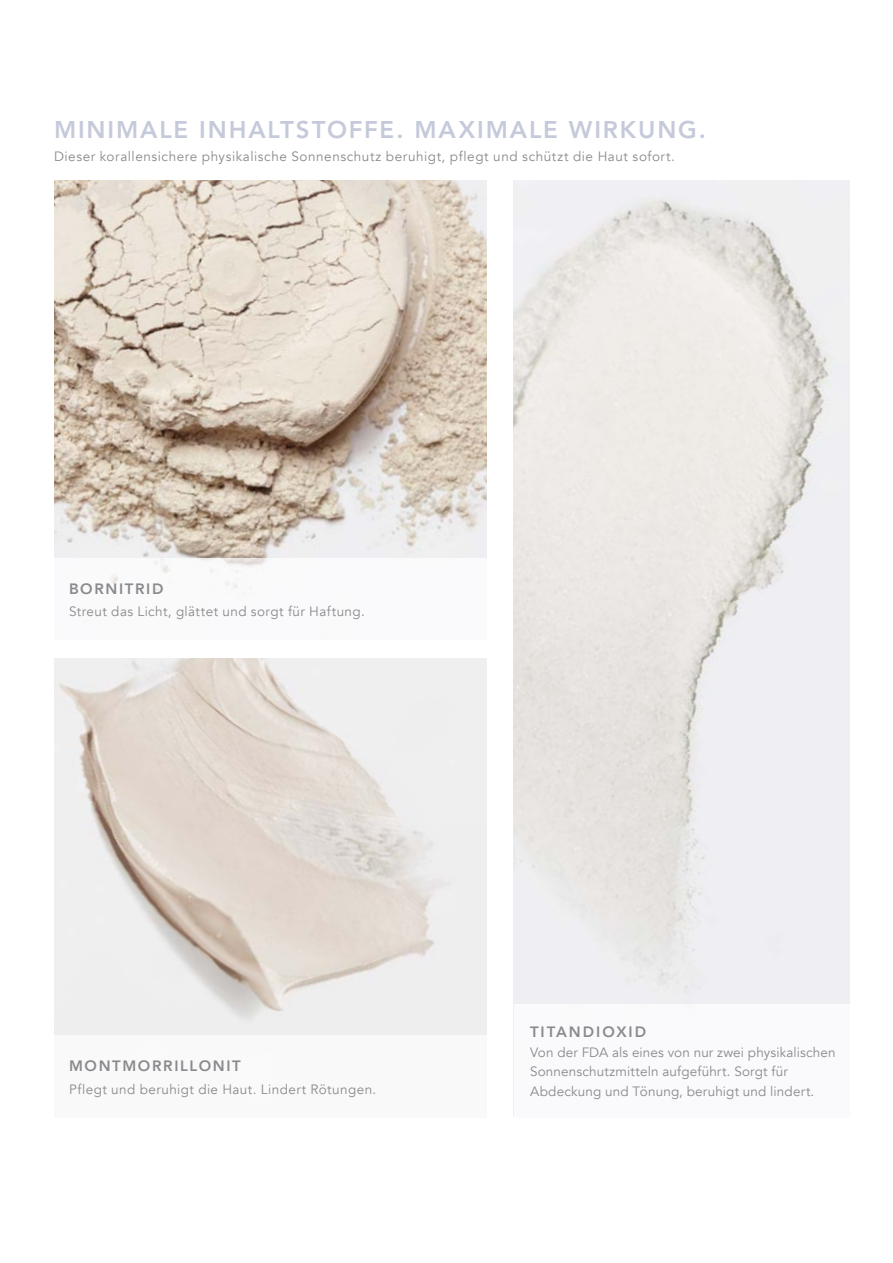
<style>
.page{position:relative;width:893px;height:1263px;background:#fff}
.page>*{position:absolute;margin:0;border:0;box-sizing:border-box;transform-origin:0 0}
.t1{font:800 24px "Avenir LT Std";letter-spacing:.08em;color:#c5cada}
.t2{font:800 15px "Avenir";letter-spacing:.11em;color:#898a8d}
.t3{font:800 15px "Avenir";letter-spacing:.13em;color:#898a8d}
.t4{font:13.5px "Avenir";letter-spacing:.03em;color:#898a8d}
.t5{font:13.5px/19.5px "Avenir";letter-spacing:.01em;color:#898a8d}
</style>
<div class="page">
<img style="left:514px;top:180px;width:336px;height:824px">
<img style="left:54px;top:180px;width:433px;height:378px">
<img style="left:54px;top:658px;width:433px;height:377px">
<h1 class="t1" style="left:54px;top:116px;width:653px">MINIMALE INHALTSTOFFE. MAXIMALE WIRKUNG.</h1>
<p class="t4" style="left:54px;top:148px;width:622px">Dieser korallensichere physikalische Sonnenschutz beruhigt, pflegt und schützt die Haut sofort.</p>
<p class="t2" style="left:69px;top:577px;width:96px">BORNITRID</p>
<p class="t4" style="left:69px;top:603px;width:297px">Streut das Licht, glättet und sorgt für Haftung.</p>
<p class="t2" style="left:69px;top:1054px;width:173px">MONTMORRILLONIT</p>
<p class="t4" style="left:69px;top:1081px;width:309px">Pflegt und beruhigt die Haut. Lindert Rötungen.</p>
<p class="t3" style="left:530px;top:1020px;width:118px">TITANDIOXID</p>
<p class="t5" style="left:530px;top:1042px;width:307px">Von der FDA als eines von nur zwei physikalischen<br>Sonnenschutzmitteln aufgeführt. Sorgt für<br>Abdeckung und Tönung, beruhigt und lindert.</p>
</div>
